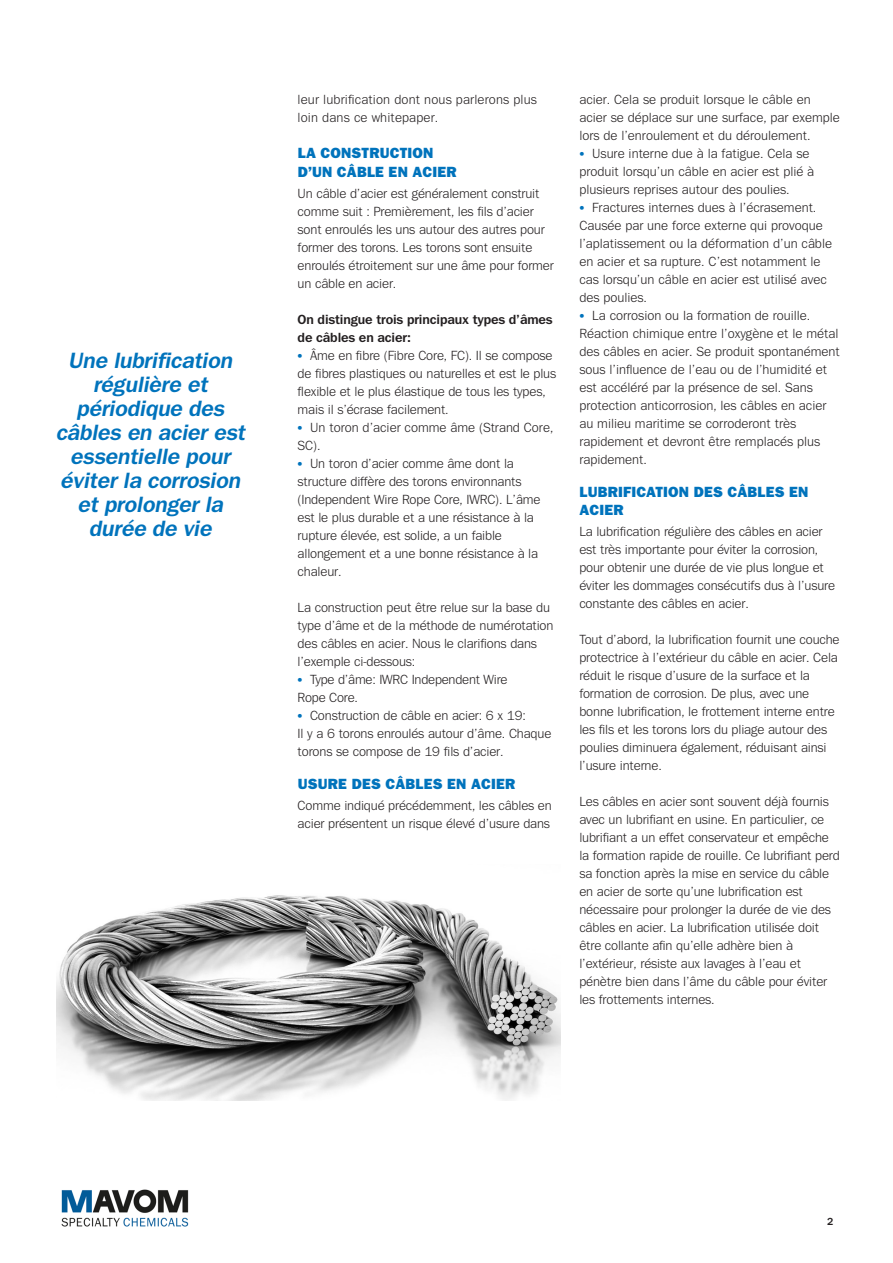
<style>
.page{position:relative;width:893px;height:1263px;background:#fff}
.page>*{position:absolute;margin:0;border:0;box-sizing:border-box;transform-origin:0 0}
.MAVOM_Quote___15_16{font:italic 700 22.5px/24px "Tee Franklin";letter-spacing:-.01em;color:#0073bc;text-align:center}
.MAVOM_body_9_12{font:800 15px "Tee Franklin";letter-spacing:.015em;color:#0073bc}
.MAVOM_kop_10_12{font:800 15px/18px "Tee Franklin";letter-spacing:.015em;color:#0073bc}
.MAVOM_body_9_12-2{font:13.5px/18px "Tee Franklin";letter-spacing:-.01em;color:#231f20}
.MAVOM_body_9_12-3{font:13.5px/18px "Tee Franklin";letter-spacing:.01em;color:#231f20}
.MAVOM_body_9_12-4{font:700 13.5px/18px "Tee Franklin";letter-spacing:-.01em;color:#231f20}
.t1{font:700 10.5px "Tee Franklin";color:#231f20}
.s1{color:#0073bc}
</style>
<div class="page">
<img style="left:61px;top:1189px;width:128px;height:38px">
<img style="left:57px;top:895px;width:504px;height:205px">
<p class="MAVOM_Quote___15_16" style="left:69px;top:348px;width:166px">Une lubrification régulière et</p>
<p class="MAVOM_Quote___15_16" style="left:57px;top:396px;width:191px">périodique des câbles en acier est essentielle pour éviter la corrosion et prolonger la durée de vie</p>
<p class="MAVOM_body_9_12-3" style="left:298px;top:90px;width:241px">leur lubrification dont nous parlerons plus loin dans ce whitepaper.</p>
<p class="MAVOM_body_9_12" style="left:298px;top:144px;width:137px">LA CONSTRUCTION</p>
<p class="MAVOM_body_9_12" style="left:298px;top:163px;width:160px">D’UN CÂBLE EN ACIER</p>
<p class="MAVOM_body_9_12-2" style="left:298px;top:185px;width:258px">Un câble d’acier est généralement construit comme suit : Premièrement, les fils d’acier sont enroulés les uns autour des autres pour former des torons. Les torons sont ensuite enroulés étroitement sur une âme pour former un câble en acier.</p>
<p class="MAVOM_body_9_12-4" style="left:298px;top:311px;width:257px">On distingue trois principaux types d’âmes de câbles en acier:</p>
<p class="MAVOM_body_9_12-2" style="left:298px;top:347px;width:260px"><span class="s1">•</span> Âme en fibre (Fibre Core, FC). Il se compose de fibres plastiques ou naturelles et est le plus flexible et le plus élastique de tous les types, mais il s’écrase facilement.</p>
<p class="MAVOM_body_9_12-2" style="left:298px;top:419px;width:257px"><span class="s1">•</span> Un toron d’acier comme âme (Strand Core,<br>SC).</p>
<p class="MAVOM_body_9_12-2" style="left:298px;top:455px;width:244px"><span class="s1">•</span> Un toron d’acier comme âme dont la structure diffère des torons environnants (Independent Wire Rope Core, IWRC). L’âme est le plus durable et a une résistance à la rupture élevée, est solide, a un faible allongement et a une bonne résistance à la chaleur.</p>
<p class="MAVOM_body_9_12-2" style="left:298px;top:599px;width:257px">La construction peut être relue sur la base du type d’âme et de la méthode de numérotation des câbles en acier. Nous le clarifions dans l’exemple ci-dessous:</p>
<p class="MAVOM_body_9_12-2" style="left:298px;top:671px;width:211px"><span class="s1">•</span> Type d’âme: IWRC Independent Wire</p>
<p class="MAVOM_body_9_12-2" style="left:298px;top:689px;width:62px">Rope Core.</p>
<p class="MAVOM_body_9_12-2" style="left:298px;top:707px;width:255px"><span class="s1">•</span> Construction de câble en acier: 6 x 19:<br>Il y a 6 torons enroulés autour d’âme. Chaque torons se compose de 19 fils d’acier.</p>
<p class="MAVOM_body_9_12" style="left:298px;top:775px;width:219px">USURE DES CÂBLES EN ACIER</p>
<p class="MAVOM_body_9_12-2" style="left:298px;top:797px;width:256px">Comme indiqué précédemment, les câbles en acier présentent un risque élevé d’usure dans</p>
<p class="MAVOM_body_9_12-2" style="left:579px;top:90px;width:233px">acier. Cela se produit lorsque le câble en</p>
<p class="MAVOM_body_9_12-2" style="left:579px;top:108px;width:262px">acier se déplace sur une surface, par exemple lors de l’enroulement et du déroulement.</p>
<p class="MAVOM_body_9_12-2" style="left:579px;top:144px;width:236px"><span class="s1">•</span> Usure interne due à la fatigue. Cela se produit lorsqu’un câble en acier est plié à plusieurs reprises autour des poulies.</p>
<p class="MAVOM_body_9_12-2" style="left:579px;top:198px;width:254px"><span class="s1">•</span> Fractures internes dues à l’écrasement.<br>Causée par une force externe qui provoque l’aplatissement ou la déformation d’un câble en acier et sa rupture. C’est notamment le cas lorsqu’un câble en acier est utilisé avec des poulies.</p>
<p class="MAVOM_body_9_12-2" style="left:579px;top:306px;width:262px"><span class="s1">•</span> La corrosion ou la formation de rouille.<br>Réaction chimique entre l’oxygène et le métal des câbles en acier. Se produit spontanément sous l’influence de l’eau ou de l’humidité et est accéléré par la présence de sel. Sans protection anticorrosion, les câbles en acier au milieu maritime se corroderont très rapidement et devront être remplacés plus rapidement.</p>
<p class="MAVOM_kop_10_12" style="left:579px;top:482px;width:231px">LUBRIFICATION DES CÂBLES EN<br>ACIER</p>
<p class="MAVOM_body_9_12-2" style="left:579px;top:522px;width:257px">La lubrification régulière des câbles en acier est très importante pour éviter la corrosion, pour obtenir une durée de vie plus longue et éviter les dommages consécutifs dus à l’usure constante des câbles en acier.</p>
<p class="MAVOM_body_9_12-2" style="left:579px;top:630px;width:262px">Tout d’abord, la lubrification fournit une couche protectrice à l’extérieur du câble en acier. Cela réduit le risque d’usure de la surface et la formation de corrosion. De plus, avec une bonne lubrification, le frottement interne entre les fils et les torons lors du pliage autour des poulies diminuera également, réduisant ainsi l’usure interne.</p>
<p class="MAVOM_body_9_12-2" style="left:579px;top:792px;width:262px">Les câbles en acier sont souvent déjà fournis avec un lubrifiant en usine. En particulier, ce lubrifiant a un effet conservateur et empêche la formation rapide de rouille. Ce lubrifiant perd sa fonction après la mise en service du câble en acier de sorte qu’une lubrification est nécessaire pour prolonger la durée de vie des câbles en acier. La lubrification utilisée doit être collante afin qu’elle adhère bien à l’extérieur, résiste aux lavages à l’eau et pénètre bien dans l’âme du câble pour éviter les frottements internes.</p>
<p class="t1" style="left:827px;top:1215px;width:8px">2</p>
</div>
